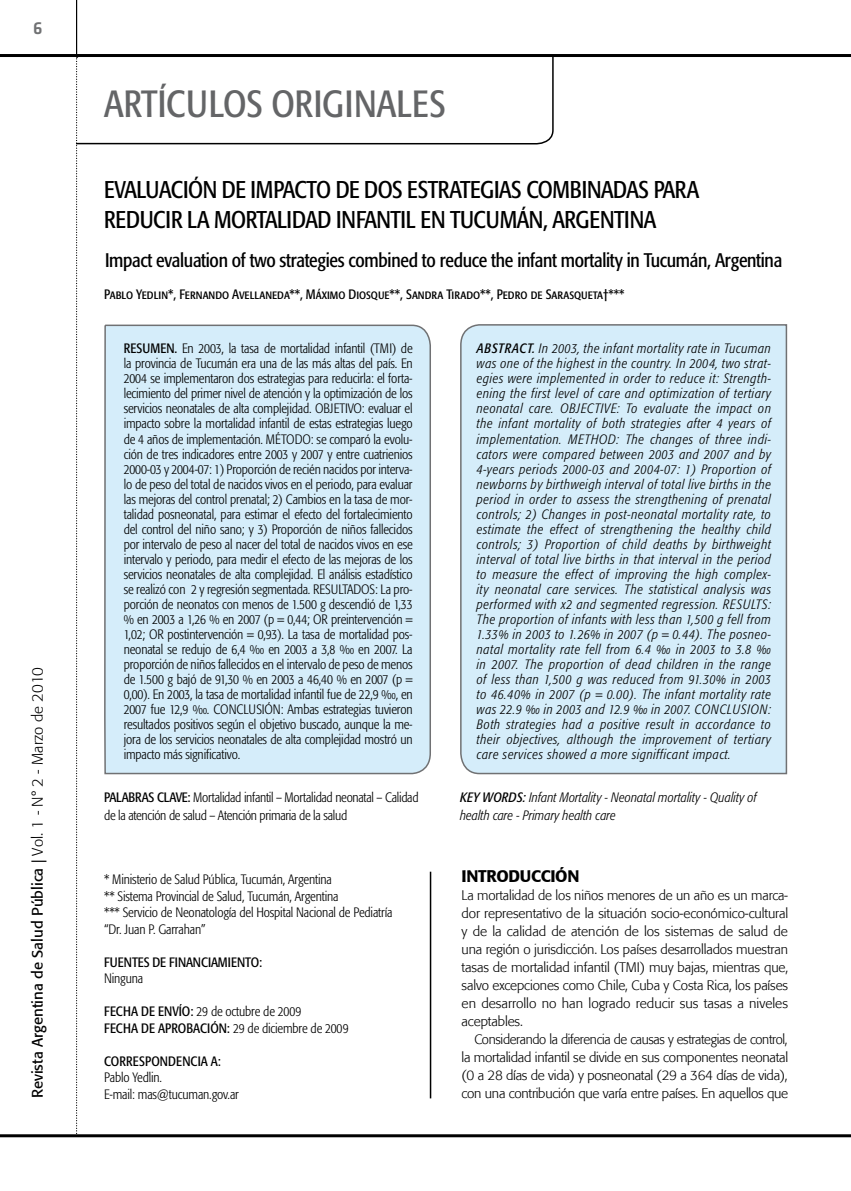
<style>
.page{position:relative;width:851px;height:1191px;background:#fff}
.page>*{position:absolute;margin:0;border:0;box-sizing:border-box;transform-origin:0 0}
.t1{font:condensed 37.5px "Formata";color:#646567}
.t2{font:condensed 24px/30px "Formata";letter-spacing:-.02em;color:#000}
.t3{font:condensed 19.5px "Formata";letter-spacing:-.015em;color:#000}
.t4{font:500 16.5px "Formata";letter-spacing:-.02em;color:#000}
.t5{font:15px "Formata";color:#000}
.t6{font:300 condensed 13.5px/15px "Formata";letter-spacing:-.01em;color:#000}
.t7{font:italic 300 condensed 13.5px/15px "Formata";color:#000;text-align:justify}
.t8{font:300 13.5px/18px "Formata";letter-spacing:-.015em;color:#000;text-align:justify}
.t9{font:condensed 13.5px/16.5px "Formata";color:#000}
.t10{font:13.5px "Formata Condensed SC";color:#000}
.s1{font-weight:300}
.s2{font-weight:400}
</style>
<div class="page">
<hr style="left:0;top:54px;width:850px;height:3px;background:#000">
<hr style="left:0;top:1134px;width:850px;height:3px;background:#000">
<hr style="left:76px;top:0;width:1px;height:54px;background:#000">
<svg style="left:76px;top:145px;width:2px;height:990px"></svg>
<div style="left:104px;top:324px;width:327px;height:451px;background:#d5edfa"></div>
<div style="left:460px;top:324px;width:327px;height:451px;background:#d5edfa"></div>
<svg style="left:76px;top:57px;width:478px;height:88px"></svg>
<hr style="left:429px;top:871px;width:2px;height:227px;background:#000">
<p class="t5" style="left:28px;top:1098px;width:433px;rotate:-90deg">Revista Argentina de Salud Pública | <span class="s1">Vol. 1 - N° 2 - Marzo de 2010</span></p>
<h1 class="t1" style="left:104px;top:82px;width:343px">ARTÍCULOS ORIGINALES</h1>
<h2 class="t2" style="left:104px;top:175px;width:596px">EVALUACIÓN DE IMPACTO DE DOS ESTRATEGIAS COMBINADAS PARA<br>REDUCIR LA MORTALIDAD INFANTIL EN TUCUMÁN, ARGENTINA</h2>
<h3 class="t3" style="left:105px;top:249px;width:678px">IMPACT EVALUATION OF TWO STRATEGIES COMBINED TO REDUCE THE INFANT MORTALITY IN TUCUMÁN, ARGENTINA</h3>
<p class="t10" style="left:104px;top:286px;width:522px">Pablo Yedlin*, Fernando Avellaneda**, Máximo Diosque**, Sandra Tirado**, Pedro de Sarasqueta†***</p>
<p class="t6" style="left:124px;top:341px;width:290px;text-align:justify"><span class="s2">RESUM EN.</span> En 2003, la tasa de mortalidad infantil (TMI) de la provincia de Tucumán era una de las más altas del país. En 2004 se implementaron dos estrategias para reducirla: el forta&shy;lecimiento del primer nivel de atención y la optimización de los servicios neonatales de alta complejidad. OBJETIVO: evaluar el impacto sobre la mortalidad infantil de estas estrategias luego de 4 años de implementación. MÉTODO: se comparó la evolu&shy;ción de tres indicadores entre 2003 y 2007 y entre cuatrienios 2000-03 y 2004-07: 1) Proporción de recién nacidos por interva&shy;lo de peso del total de nacidos vivos en el periodo, para evaluar las mejoras del control prenatal; 2) Cambios en la tasa de mor&shy;talidad posneonatal, para estimar el efecto del fortalecimiento del control del niño sano; y 3) Proporción de niños fallecidos por intervalo de peso al nacer del total de nacidos vivos en ese intervalo y periodo, para medir el efecto de las mejoras de los servicios neonatales de alta complejidad. El análisis estadístico se realizó con χ2 y regresión segmentada. RESULTADOS: La pro&shy;porción de neonatos con menos de 1.500 g descendió de 1,33 % en 2003 a 1,26 % en 2007 (p = 0,44; OR preintervención = 1,02; OR postintervención = 0,93). La tasa de mortalidad pos&shy;neonatal se redujo de 6,4 ‰ en 2003 a 3,8 ‰ en 2007. La proporción de niños fallecidos en el intervalo de peso de menos de 1.500 g bajó de 91,30 % en 2003 a 46,40 % en 2007 (p = 0,00). En 2003, la tasa de mortalidad infantil fue de 22,9 ‰, en 2007 fue 12,9 ‰. CONCLUSIÓN: Ambas estrategias tuvieron resultados positivos según el objetivo buscado, aunque la me&shy;jora de los servicios neonatales de alta complejidad mostró un impacto más significativo.</p>
<p class="t6" style="left:104px;top:789px;width:316px;line-height:18px"><span class="s2">PALABRAS CLAVE:</span> Mortalidad infantil – Mortalidad neonatal – Calidad de la atención de salud – Atención primaria de la salud</p>
<p class="t6" style="left:104px;top:871px;width:290px;line-height:16.5px">* Ministerio de Salud Pública, Tucumán, Argentina<br>** Sistema Provincial de Salud, Tucumán, Argentina<br>*** Servicio de Neonatología del Hospital Nacional de Pediatría “Dr. Juan P. Garrahan”</p>
<p class="t9" style="left:104px;top:954px;width:159px">FUENTES DE FINANCIAMIENTO:</p>
<p class="t6" style="left:104px;top:971px;width:41px">Ninguna</p>
<p class="t9" style="left:104px;top:1003px;width:199px">FECHA DE ENVÍO: <span class="s1">29 de octubre de 2009<br></span>FECHA DE APROBACIÓN</p>
<p class="t6" style="left:227px;top:1020px;width:123px"><span class="s2">:</span> 29 de diciembre de 2009</p>
<p class="t9" style="left:104px;top:1053px;width:8px">CORR</p>
<p class="t9" style="left:133px;top:1053px;width:15px">ESPOND</p>
<p class="t9" style="left:176px;top:1053px;width:14px">ENCIA</p>
<p class="t9" style="left:211px;top:1053px;width:12px">A:</p>
<p class="t6" style="left:104px;top:1069px;width:136px;line-height:16.5px">Pablo Yedlin.<br>E-mail: mas@tucuman.gov.ar</p>
<p class="t7" style="left:477px;top:341px;width:296px"><span class="s2">ABSTRACT.</span> In 2003, the infant mortality rate in Tucuman was one of the highest in the country. In 2004, two strat&shy;egies were implemented in order to reduce it: Strength&shy;ening the first level of care and optimization of tertiary neonatal care. OBJECTIVE: To evaluate the impact on the infant mortality of both strategies after 4 years of implementation. METHOD: The changes of three indi&shy;cators were compared between 2003 and 2007 and by 4-years periods 2000-03 and 2004-07: 1) Proportion of newborns by birthweigh interval of total live births in the period in order to assess the strengthening of prenatal controls; 2) Changes in post-neonatal mortality rate, to estimate the effect of strengthening the healthy child controls; 3) Proportion of child deaths by birthweight interval of total live births in that interval in the period to measure the effect of improving the high complex&shy;ity neonatal care services. The statistical analysis was performed with x2 and segmented regression. RESULTS:<br>The proportion of infants with less than 1,500 g fell from 1.33% in 2003 to 1.26% in 2007 (p = 0.44). The posneo&shy;natal mortality rate fell from 6.4 ‰ in 2003 to 3.8 ‰ in 2007. The proportion of dead children in the range of less than 1,500 g was reduced from 91.30% in 2003 to 46.40% in 2007 (p = 0.00). The infant mortality rate was 22.9 ‰ in 2003 and 12.9 ‰ in 2007. CONCLUSION:<br>Both strategies had a positive result in accordance to their objectives, although the improvement of tertiary care services showed a more signifficant impact.</p>
<p class="t7" style="left:460px;top:789px;width:298px;line-height:18px"><span class="s2">KEY WORDS:</span> Infant Mortality - Neonatal mortality - Quality of health care - Primary health care</p>
<p class="t4" style="left:461px;top:866px;width:119px">INTRODUCCIÓN</p>
<p class="t8" style="left:461px;top:886px;width:328px">La mortalidad de los niños menores de un año es un marca&shy;dor representativo de la situación socio-económico-cultural y de la calidad de atención de los sistemas de salud de una región o jurisdicción. Los países desarrollados muestran tasas de mortalidad infantil (TMI) muy bajas, mientras que, salvo excepciones como Chile, Cuba y Costa Rica, los países en desarrollo no han logrado reducir sus tasas a niveles aceptables.</p>
<p class="t8" style="left:461px;top:1030px;width:328px;text-indent:13px">Considerando la diferencia de causas y estrategias de control, la mortalidad infantil se divide en sus componentes neonatal (0 a 28 días de vida) y posneonatal (29 a 364 días de vida), con una contribución que varía entre países. En aquellos que</p>
</div>
